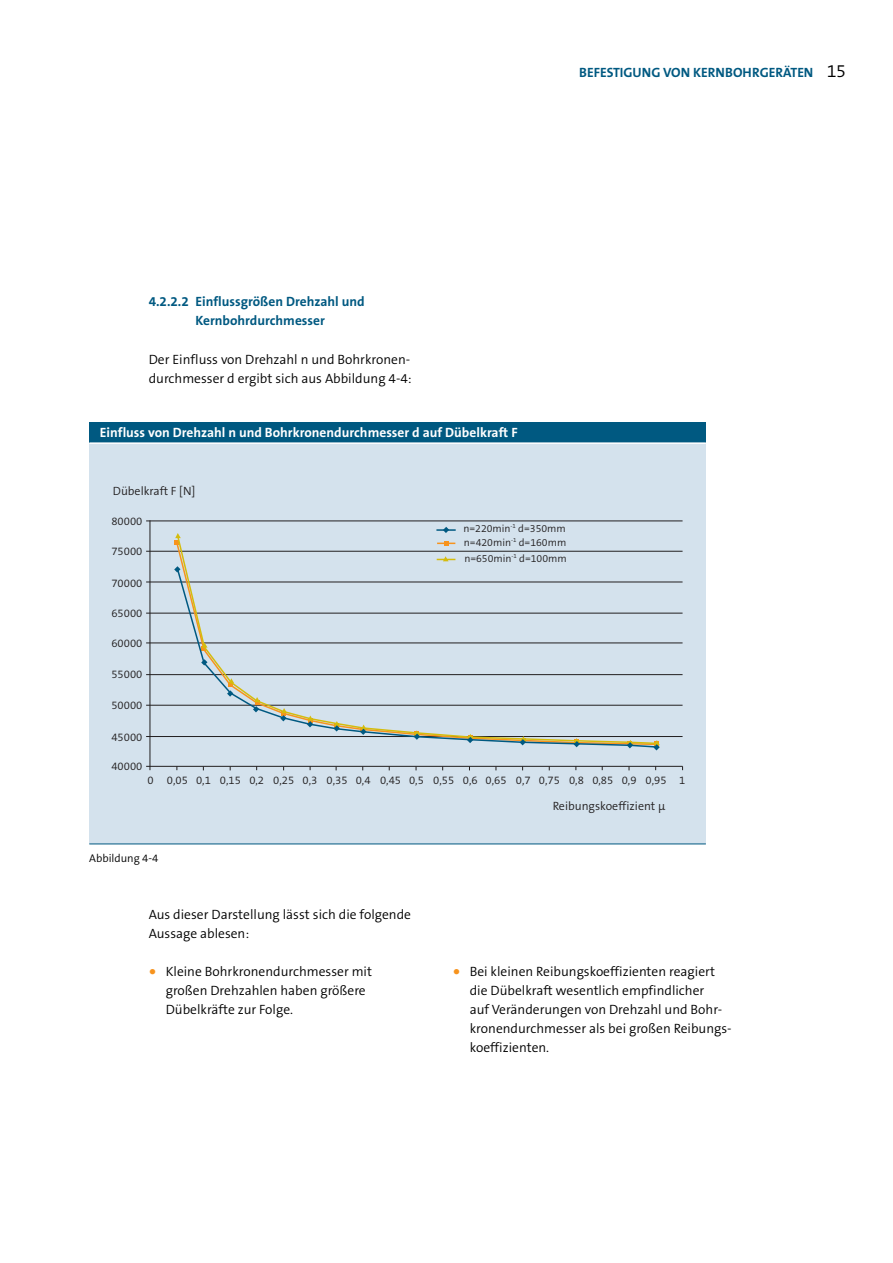
<style>
.page{position:relative;width:893px;height:1263px;background:#fff}
.page>*{position:absolute;margin:0;border:0;box-sizing:border-box;transform-origin:0 0}
.t1{font:300 13.5px/19.2px "The Sans B4";color:#000}
.t2{font:700 13.5px/19.2px "The Sans B7";color:#005981;text-align:center}
.t3{font:700 13.5px "The Sans B7";color:#fff}
.t4{font:300 12px "The Sans B4";color:#221f20}
.t5{font:300 11.25px "The Sans B4";color:#221f20}
.t6{font:300 11.25px "The Sans B4";color:#000}
.t7{font:300 10.5px/15.9px "The Sans B4";color:#221f20}
.s1{font-family:"The Sans B4";font-weight:300;font-size:18px;color:#000}
.s2{font-family:"The Sans B7";font-weight:700;font-size:18px;color:#f7931d}
</style>
<div class="page">
<div style="left:89px;top:422px;width:617px;height:21px;background:#005981"></div>
<div style="left:89px;top:443px;width:617px;height:401px;background:#d4e2ed"></div>
<hr style="left:89px;top:442px;width:617px;height:2px;background:#fff">
<hr style="left:89px;top:844px;width:617px;height:1px;background:#005981">
<hr style="left:146px;top:521px;width:537px;height:1px;background:#221f20">
<hr style="left:146px;top:582px;width:537px;height:1px;background:#221f20">
<hr style="left:146px;top:551px;width:537px;height:1px;background:#221f20">
<hr style="left:146px;top:613px;width:537px;height:1px;background:#221f20">
<hr style="left:146px;top:643px;width:537px;height:1px;background:#221f20">
<hr style="left:146px;top:674px;width:537px;height:1px;background:#221f20">
<hr style="left:146px;top:705px;width:537px;height:1px;background:#221f20">
<hr style="left:146px;top:736px;width:537px;height:1px;background:#221f20">
<hr style="left:146px;top:766px;width:537px;height:1px;background:#221f20">
<hr style="left:150px;top:520px;width:1px;height:250px;background:#221f20">
<svg style="left:176px;top:541px;width:483px;height:26px"></svg>
<svg style="left:175px;top:533px;width:6px;height:11px"></svg>
<svg style="left:437px;top:556px;width:18px;height:5px"></svg>
<svg style="left:176px;top:567px;width:483px;height:182px"></svg>
<svg style="left:653px;top:740px;width:7px;height:10px"></svg>
<svg style="left:627px;top:740px;width:6px;height:8px"></svg>
<svg style="left:574px;top:738px;width:6px;height:9px"></svg>
<svg style="left:520px;top:736px;width:6px;height:9px"></svg>
<svg style="left:467px;top:734px;width:6px;height:9px"></svg>
<svg style="left:414px;top:730px;width:6px;height:10px"></svg>
<svg style="left:360px;top:724px;width:7px;height:11px"></svg>
<svg style="left:334px;top:721px;width:6px;height:10px"></svg>
<svg style="left:307px;top:715px;width:6px;height:12px"></svg>
<svg style="left:280px;top:708px;width:7px;height:13px"></svg>
<svg style="left:253px;top:697px;width:7px;height:15px"></svg>
<svg style="left:227px;top:678px;width:7px;height:19px"></svg>
<svg style="left:201px;top:659px;width:6px;height:6px"></svg>
<svg style="left:174px;top:566px;width:6px;height:6px"></svg>
<svg style="left:444px;top:527px;width:5px;height:6px"></svg>
<hr style="left:436px;top:529px;width:20px;height:2px;background:#005981">
<p class="t2" style="left:579px;top:63px;width:268px">BEFESTIGUNG VON KERNBOHRGERÄTEN <span class="s1">15</span></p>
<p class="t2" style="left:149px;top:292px;width:217px">4.2.2.2 Einflussgrößen Drehzahl und<br>Kernbohrdurchmesser</p>
<p class="t1" style="left:149px;top:350px;width:264px">Der Einfluss von Drehzahl n und Bohrkronen&shy;durchmesser d ergibt sich aus Abbildung 4-4:</p>
<p class="t3" style="left:100px;top:425px;width:419px">Einfluss von Drehzahl n und Bohrkronendurchmesser d auf Dübelkraft F</p>
<p class="t4" style="left:113px;top:485px;width:84px">Dübelkraft F [N]</p>
<p class="t5" style="left:111px;top:515px;width:32px">80000</p>
<p class="t5" style="left:111px;top:545px;width:32px">75000</p>
<p class="t5" style="left:111px;top:577px;width:32px">70000</p>
<p class="t5" style="left:111px;top:607px;width:32px">65000</p>
<p class="t5" style="left:111px;top:638px;width:32px">60000</p>
<p class="t5" style="left:111px;top:668px;width:32px">55000</p>
<p class="t5" style="left:111px;top:699px;width:32px">50000</p>
<p class="t5" style="left:111px;top:731px;width:32px">45000</p>
<p class="t5" style="left:111px;top:760px;width:32px">40000</p>
<p class="t7" style="left:463px;top:521px;width:104px">n=220min<sup>-1</sup> d=350mm</p>
<p class="t7" style="left:464px;top:535px;width:104px">n=420min<sup>-1</sup> d=160mm n=650min<sup>-1</sup> d=100mm</p>
<p class="t5" style="left:148px;top:775px;width:95px">0 0,05 0,1 0,15</p>
<p class="t5" style="left:273px;top:775px;width:23px">0,25</p>
<p class="t5" style="left:327px;top:775px;width:23px">0,35</p>
<p class="t5" style="left:380px;top:775px;width:23px">0,45</p>
<p class="t5" style="left:249px;top:775px;width:16px">0,2</p>
<p class="t5" style="left:303px;top:775px;width:16px">0,3</p>
<p class="t5" style="left:356px;top:775px;width:16px">0,4</p>
<p class="t5" style="left:409px;top:775px;width:16px">0,5</p>
<p class="t5" style="left:463px;top:775px;width:16px">0,6</p>
<p class="t5" style="left:516px;top:775px;width:16px">0,7</p>
<p class="t5" style="left:569px;top:775px;width:16px">0,8</p>
<p class="t5" style="left:433px;top:775px;width:23px">0,55</p>
<p class="t5" style="left:486px;top:775px;width:23px">0,65</p>
<p class="t5" style="left:539px;top:775px;width:23px">0,75</p>
<p class="t5" style="left:592px;top:775px;width:23px">0,85</p>
<p class="t5" style="left:645px;top:775px;width:23px">0,95</p>
<p class="t5" style="left:622px;top:775px;width:16px">0,9</p>
<p class="t5" style="left:679px;top:775px;width:8px">1</p>
<p class="t4" style="left:553px;top:800px;width:114px">Reibungskoeffizient µ</p>
<p class="t6" style="left:89px;top:852px;width:71px">Abbildung 4-4</p>
<p class="t1" style="left:149px;top:905px;width:264px">Aus dieser Darstellung lässt sich die folgende<br>Aussage ablesen:</p>
<p class="t1" style="left:166px;top:962px;width:208px;text-indent:-17px"><span class="s2">•</span> Kleine Bohrkronendurchmesser mit großen Drehzahlen haben größere<br>Dübelkräfte zur Folge.</p>
<p class="t1" style="left:470px;top:962px;width:263px;text-indent:-17px"><span class="s2">•</span> Bei kleinen Reibungskoeffizienten reagiert die Dübelkraft wesentlich empfindlicher<br>auf Veränderungen von Drehzahl und Bohr&shy;kronendurchmesser als bei großen Reibungs&shy;koeffizienten.</p>
</div>
